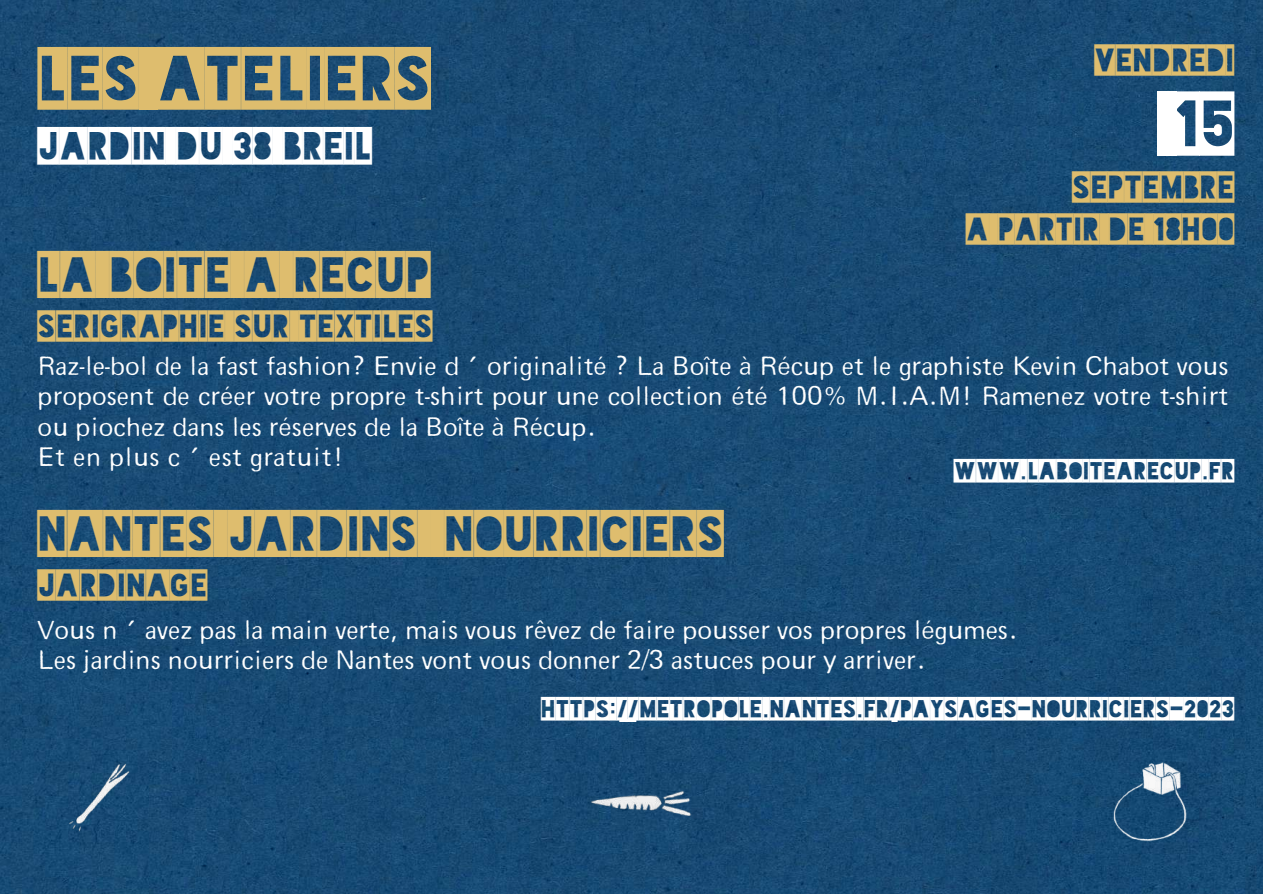
<style>
.page{position:relative;width:1263px;height:894px;background:#fff}
.page>*{position:absolute;margin:0;border:0;box-sizing:border-box;transform-origin:0 0}
.t1{font:61.5px "Blackout 2 AM";color:#fff}
.t2{font:60px "Blackout 2 AM";letter-spacing:.01em;color:#debd6e}
.t3{font:45px "Blackout 2 AM";letter-spacing:.01em;color:#debd6e}
.t4{font:36px "Blackout 2 AM";color:#fff}
.t5{font:30px/41.5px "Blackout 2 AM";letter-spacing:.01em;color:#debd6e;text-align:right}
.t6{font:300 25.5px/30.3px "Fluxisch Else";color:#fff}
.t7{font:22.5px "Blackout 2 AM";color:#fff}
</style>
<div class="page">
<img style="left:0;top:0;width:1263px;height:893px">
<hr style="left:541px;top:719px;width:693px;height:2px;background:#fff">
<hr style="left:954px;top:481px;width:280px;height:2px;background:#fff">
<img style="left:38px;top:736px;width:135px;height:135px">
<img style="left:1087px;top:730px;width:147px;height:147px">
<img style="left:517px;top:698px;width:232px;height:195px">
<h2 class="t2" style="left:38px;top:47px;width:395px">LES ATELIERS</h2>
<h3 class="t4" style="left:38px;top:127px;width:336px">JARDIN DU 38 BREIL</h3>
<p class="t5" style="left:1094px;top:39px;width:141px">VENDREDI</p>
<h1 class="t1" style="left:1175px;top:91px;width:61px">15</h1>
<p class="t5" style="left:966px;top:166px;width:270px">SEPTEMBRE<br>A PARTIR DE 18H00</p>
<h3 class="t3" style="left:38px;top:250px;width:395px">LA BOITE A RECUP</h3>
<p class="t5" style="left:38px;top:305px;width:396px">SERIGRAPHIE SUR TEXTILES</p>
<p class="t6" style="left:38px;top:352px;width:1192px">Raz-le-bol de la fast fashion? Envie d'originalité ? La Boîte à Récup et le graphiste Kevin Chabot vous proposent de créer votre propre t-shirt pour une collection été 100% M.I.A.M! Ramenez votre t-shirt ou piochez dans les réserves de la Boîte à Récup.<br>Et en plus c'est gratuit!</p>
<p class="t7" style="left:954px;top:459px;width:282px">WWW.LABOITEARECUP.FR</p>
<h3 class="t3" style="left:38px;top:509px;width:688px">NANTES JARDINS NOURRICIERS</h3>
<p class="t5" style="left:38px;top:564px;width:171px">JARDINAGE</p>
<p class="t6" style="left:38px;top:616px;width:982px">Vous n'avez pas la main verte, mais vous rêvez de faire pousser vos propres légumes.<br>Les jardins nourriciers de Nantes vont vous donner 2/3 astuces pour y arriver.</p>
<p class="t7" style="left:541px;top:696px;width:694px">HTTPS://METROPOLE.NANTES.FR/PAYSAGES-NOURRICIERS-2023</p>
</div>
